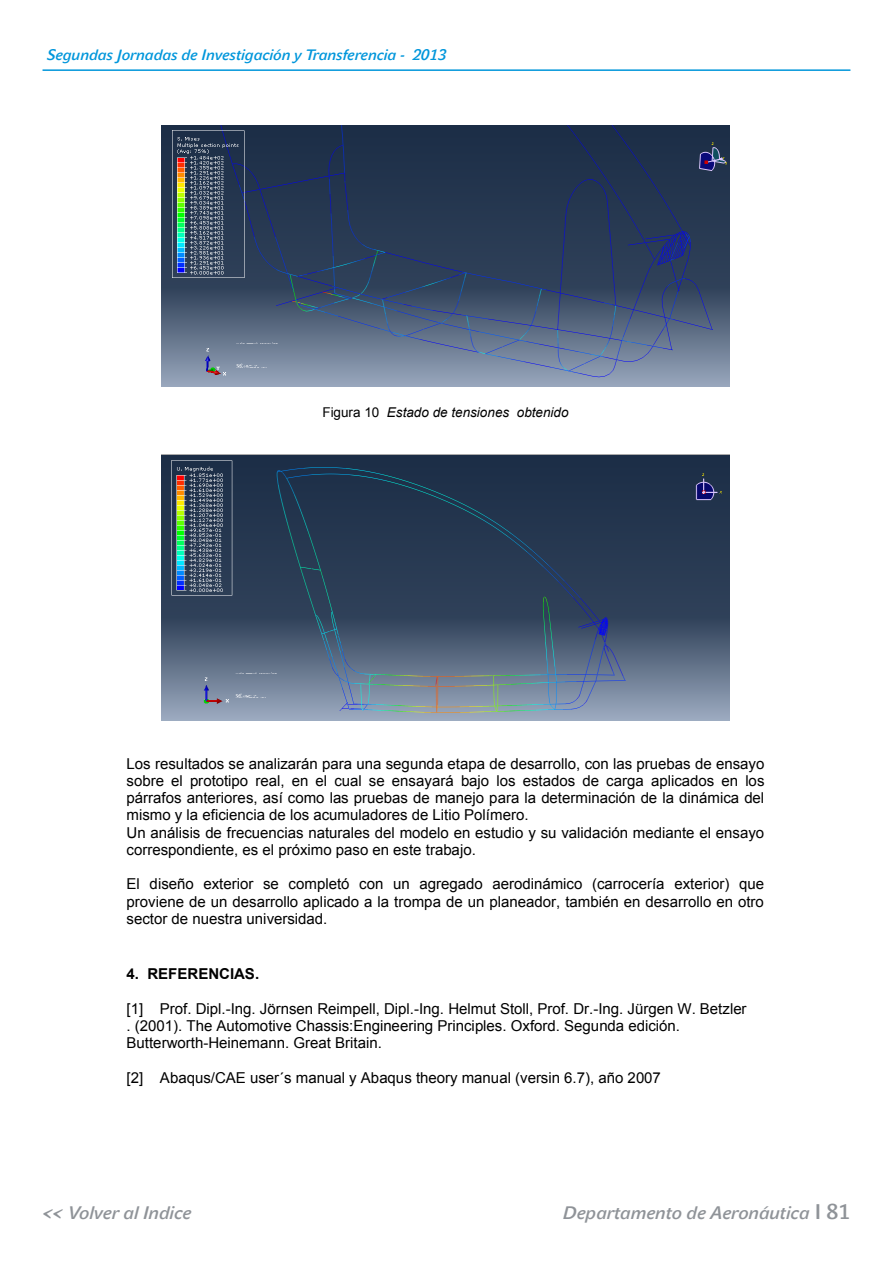
<style>
.page{position:relative;width:893px;height:1263px;background:#fff}
.page>*{position:absolute;margin:0;border:0;box-sizing:border-box;transform-origin:0 0}
.t1{font:italic 18px "John Sans Med CE";color:#8f9398}
.t2{font:15px/17.2px "Arial";color:#000}
.t3{font:italic 15px "John Sans Med CE";color:#0096db}
.t4{font:700 15px "Arial";color:#000}
.t5{font:italic 13.5px "Arial";color:#000}
.s1{font-family:"John Sans Med SCCE"}
.s2{font-style:normal}
.s3{font-size:21px}
.s4{font-family:"John Sans Med SCCE";font-style:normal;font-size:21px}
</style>
<div class="page">
<hr style="left:43px;top:69px;width:807px;height:2px;background:#0096db">
<img style="left:161px;top:125px;width:569px;height:262px">
<img style="left:162px;top:454px;width:567px;height:266px">
<p class="t3" style="left:47px;top:46px;width:401px">Segundas Jornadas de Investigación y Transferencia - <span class="s1">2013</span></p>
<p class="t5" style="left:322px;top:403px;width:248px"><span class="s2">Figura 10</span> Estado de tensiones obtenido</p>
<p class="t2" style="left:127px;top:755px;width:639px">Los resultados se analizarán para una segunda etapa de desarrollo, con las pruebas de ensayo sobre el prototipo real, en el cual se ensayará bajo los estados de carga aplicados en los párrafos anteriores, así como las pruebas de manejo para la determinación de la dinámica del mismo y la eficiencia de los acumuladores de Litio Polímero.<br>Un análisis de frecuencias naturales del modelo en estudio y su validación mediante el ensayo correspondiente, es el próximo paso en este trabajo.</p>
<p class="t2" style="left:127px;top:876px;width:639px;text-align:justify">El diseño exterior se completó con un agregado aerodinámico (carrocería exterior) que proviene de un desarrollo aplicado a la trompa de un planeador, también en desarrollo en otro sector de nuestra universidad.</p>
<p class="t4" style="left:127px;top:964px;width:134px">4. REFERENCIAS.</p>
<p class="t2" style="left:127px;top:1000px;width:622px">[1] Prof. Dipl.-Ing. Jörnsen Reimpell, Dipl.-Ing. Helmut Stoll, Prof. Dr.-Ing. Jürgen W. Betzler . (2001). The Automotive Chassis:Engineering Principles. Oxford. Segunda edición.<br>Butterworth-Heinemann. Great Britain.</p>
<p class="t2" style="left:127px;top:1069px;width:536px">[2] Abaqus/CAE user´s manual y Abaqus theory manual (versin 6.7), año 2007</p>
<p class="t1" style="left:43px;top:1202px;width:150px"><span class="s3">&lt;&lt;</span> Volver al Indice</p>
<p class="t1" style="left:563px;top:1202px;width:289px">Departamento de Aeronáutica <span class="s4">I 81</span></p>
</div>
